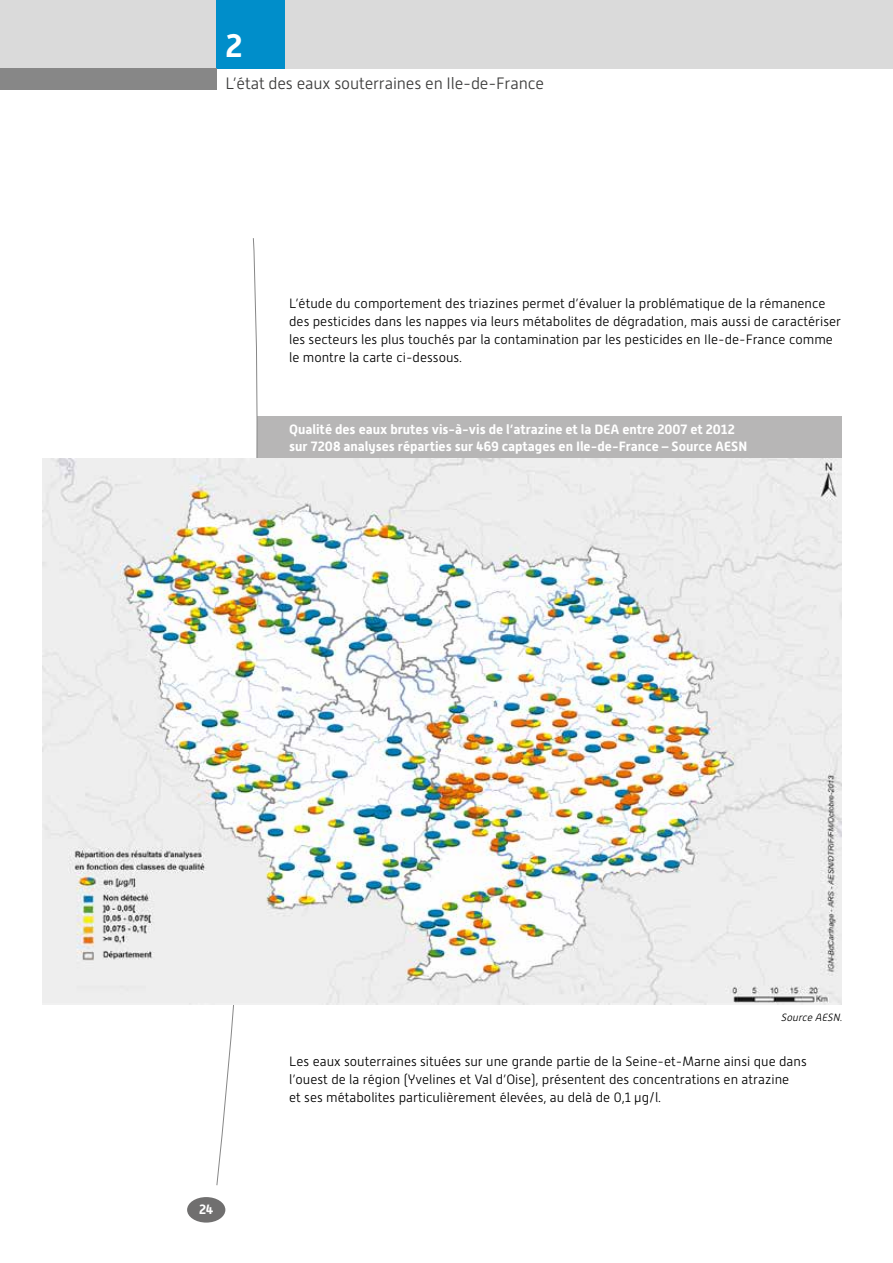
<style>
.page{position:relative;width:893px;height:1263px;background:#fff}
.page>*{position:absolute;margin:0;border:0;box-sizing:border-box;transform-origin:0 0}
.t1{font:700 32.55px "Alwyn New";color:#fff}
.t2{font:300 16.5px "Alwyn New";letter-spacing:-.01em;color:#3c3c3b}
.t3{font:300 13.5px/18px "Alwyn New";color:#000}
.t4{font:700 13.5px/16.5px "Alwyn New";color:#fff}
.t5{font:italic 300 10.5px "Alwyn New";color:#000}
</style>
<div class="page">
<div style="left:217px;top:416px;width:625px;height:42px;background:#b7b6b6"></div>
<div style="left:0;top:0;width:893px;height:68px;background:#dadada"></div>
<div style="left:217px;top:0;width:68px;height:68px;background:#008eca"></div>
<div style="left:0;top:68px;width:217px;height:21px;background:#878787"></div>
<div style="left:187px;top:1197px;width:38px;height:25px;background:#706f6f;border-radius:50%"></div>
<svg style="left:216px;top:238px;width:58px;height:948px"></svg>
<img style="left:43px;top:458px;width:799px;height:546px">
<h1 class="t1" style="left:225px;top:26px;width:19px">2</h1>
<p class="t2" style="left:225px;top:75px;width:320px">L’état des eaux souterraines en Ile-de-France</p>
<p class="t3" style="left:289px;top:294px;width:553px">L’étude du comportement des triazines permet d’évaluer la problématique de la rémanence des pesticides dans les nappes via leurs métabolites de dégradation, mais aussi de caractériser les secteurs les plus touchés par la contamination par les pesticides en Ile-de-France comme le montre la carte ci-dessous.</p>
<p class="t4" style="left:289px;top:421px;width:460px">Qualité des eaux brutes vis-à-vis de l’atrazine et la DEA entre 2007 et 2012 sur 7208 analyses réparties sur 469 captages en Ile-de-France – Source AESN</p>
<p class="t4" style="left:199px;top:1201px;width:16px">24</p>
<p class="t5" style="left:781px;top:1011px;width:65px">Source AESN.</p>
<p class="t3" style="left:289px;top:1052px;width:519px">Les eaux souterraines situées sur une grande partie de la Seine-et-Marne ainsi que dans l’ouest de la région (Yvelines et Val d’Oise), présentent des concentrations en atrazine<br>et ses métabolites particulièrement élevées, au delà de 0,1 µg/l.</p>
</div>
